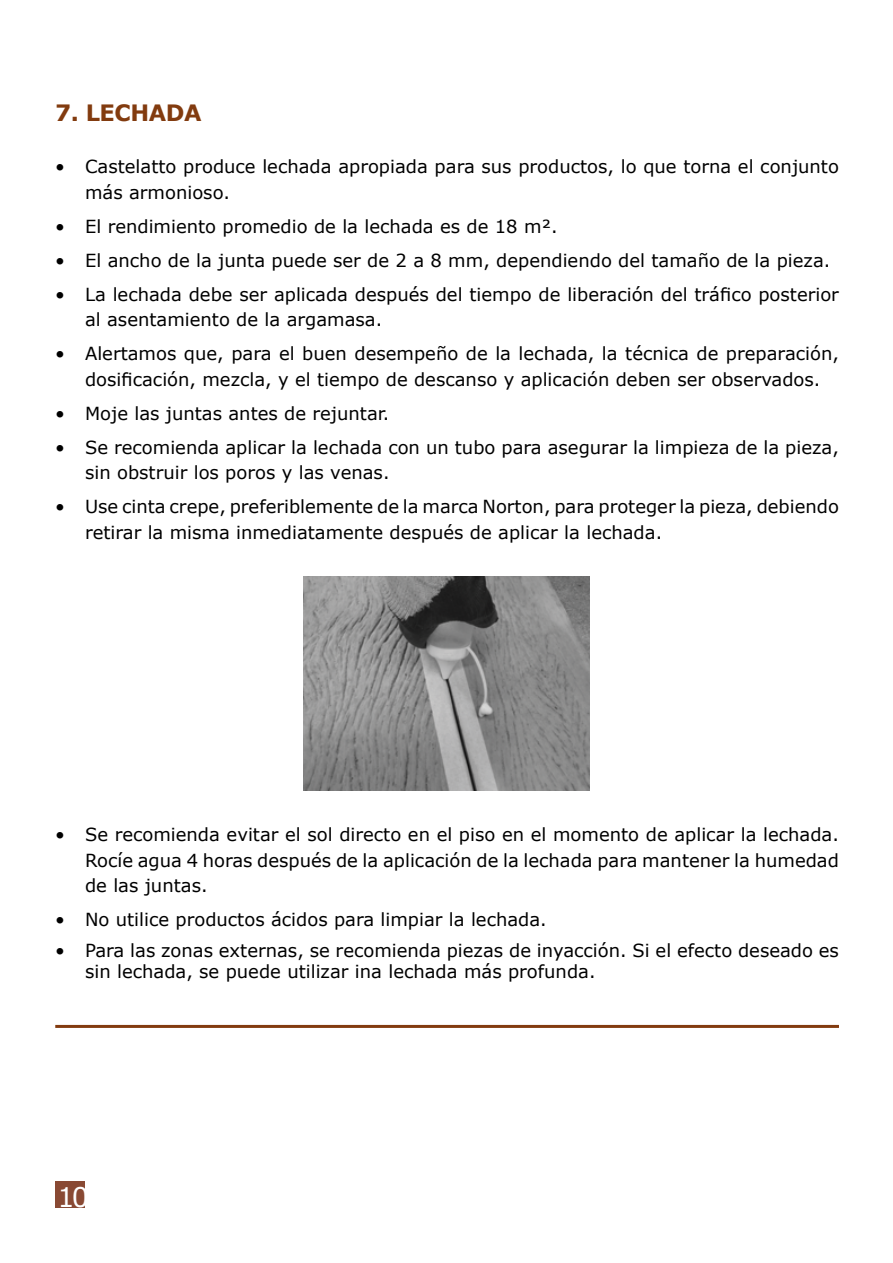
<style>
.page{position:relative;width:893px;height:1263px;background:#fff}
.page>*{position:absolute;margin:0;border:0;box-sizing:border-box;transform-origin:0 0}
.t1{font:27px "Verdana";color:#fff}
.t2{font:700 22.5px "Verdana";letter-spacing:-.02em;color:#823b0f}
.t3{font:18px/25.5px "Verdana";color:#000}
</style>
<div class="page">
<div style="left:55px;top:1181px;width:30px;height:27px;background:#894933"></div>
<img style="left:304px;top:577px;width:285px;height:214px">
<hr style="left:55px;top:1025px;width:784px;height:3px;background:#823b0f">
<p class="t2" style="left:55px;top:97px;width:147px">7. LECHADA</p>
<p class="t3" style="left:85px;top:154px;width:755px;text-indent:-30px">• Castelatto produce lechada apropiada para sus productos, lo que torna el conjunto más armonioso.</p>
<p class="t3" style="left:55px;top:213px;width:504px">• El rendimiento promedio de la lechada es de 18 m².</p>
<p class="t3" style="left:55px;top:247px;width:777px">• El ancho de la junta puede ser de 2 a 8 mm, dependiendo del tamaño de la pieza.</p>
<p class="t3" style="left:85px;top:281px;width:755px;text-indent:-30px">• La lechada debe ser aplicada después del tiempo de liberación del tráfico posterior al asentamiento de la argamasa.</p>
<p class="t3" style="left:85px;top:341px;width:755px;text-indent:-30px">• Alertamos que, para el buen desempeño de la lechada, la técnica de preparación, dosificación, mezcla, y el tiempo de descanso y aplicación deben ser observados.</p>
<p class="t3" style="left:55px;top:400px;width:336px">• Moje las juntas antes de rejuntar.</p>
<p class="t3" style="left:85px;top:434px;width:755px;text-indent:-30px">• Se recomienda aplicar la lechada con un tubo para asegurar la limpieza de la pieza, sin obstruir los poros y las venas.</p>
<p class="t3" style="left:85px;top:494px;width:755px;text-indent:-30px">• Use cinta crepe, preferiblemente de la marca Norton, para proteger la pieza, debiendo retirar la misma inmediatamente después de aplicar la lechada.</p>
<p class="t3" style="left:85px;top:822px;width:755px;text-align:justify;text-indent:-30px">• Se recomienda evitar el sol directo en el piso en el momento de aplicar la lechada.<br>Rocíe agua 4 horas después de la aplicación de la lechada para mantener la humedad de las juntas.</p>
<p class="t3" style="left:55px;top:907px;width:493px">• No utilice productos ácidos para limpiar la lechada.</p>
<p class="t3" style="left:85px;top:939px;width:755px;line-height:21.6px;text-indent:-30px">• Para las zonas externas, se recomienda piezas de inyacción. Si el efecto deseado es sin lechada, se puede utilizar ina lechada más profunda.</p>
<h1 class="t1" style="left:57px;top:1178px;width:33px">10</h1>
</div>
